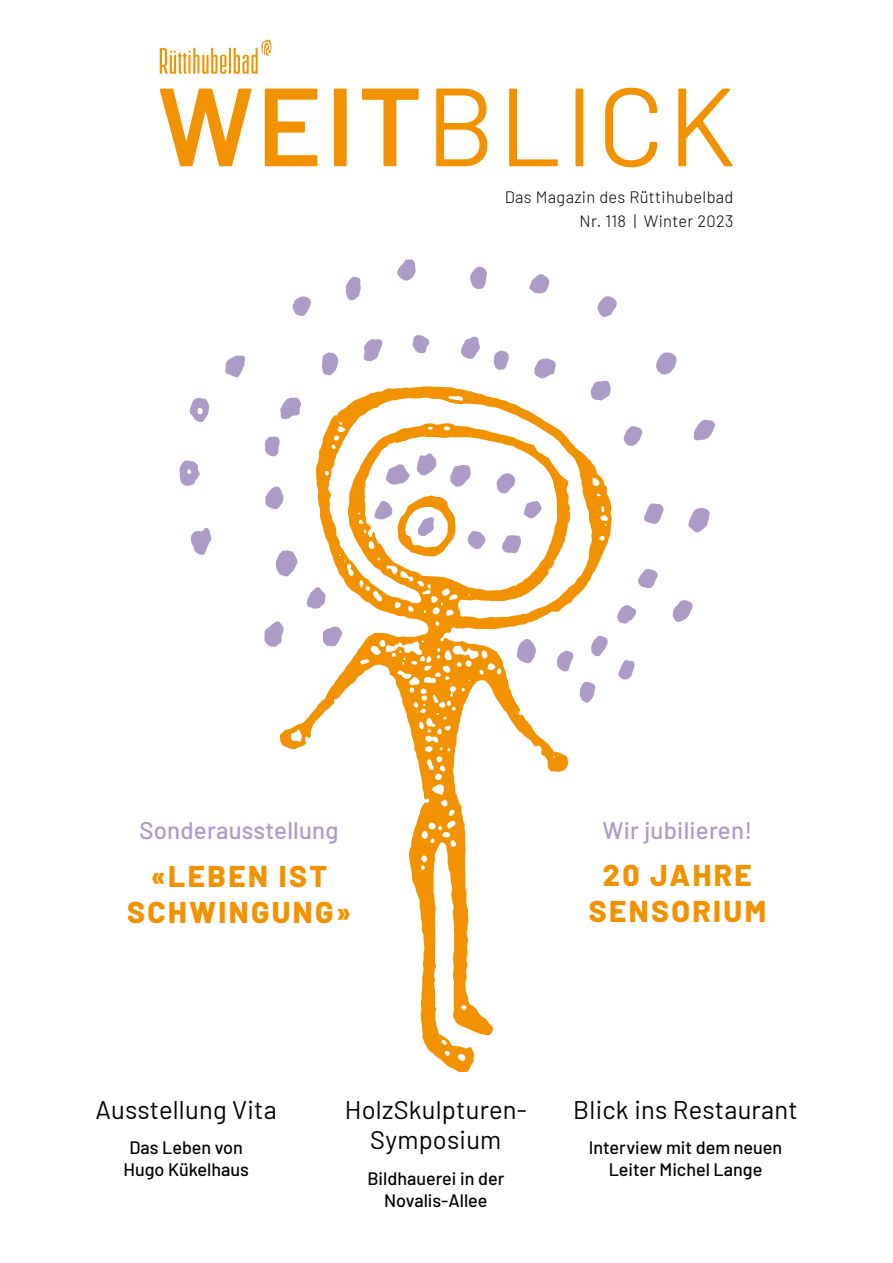
<style>
.page{position:relative;width:893px;height:1263px;background:#fff}
.page>*{position:absolute;margin:0;border:0;box-sizing:border-box;transform-origin:0 0}
.t1{font:111px "Barlow";letter-spacing:.03em;color:#f39200}
.t2{font:800 30px/36px "Barlow";letter-spacing:.08em;color:#f39200;text-align:center}
.t3{font:25.5px/30.6px "Barlow";letter-spacing:.01em;color:#000;text-align:center}
.t4{font:500 24px "Barlow";letter-spacing:.01em;color:#ab9bc6}
.t5{font:500 18px/22.5px "Barlow";color:#000;text-align:center}
.t6{font:300 16.5px/24px "Barlow";letter-spacing:.02em;color:#000;text-align:right}
.s1{font-weight:600}
</style>
<div class="page">
<hr style="left:229px;top:48px;width:2px;height:26px;background:#f39200">
<svg style="left:160px;top:48px;width:66px;height:26px"></svg>
<svg style="left:234px;top:39px;width:38px;height:35px"></svg>
<svg style="left:280px;top:386px;width:332px;height:686px"></svg>
<svg style="left:276px;top:550px;width:22px;height:27px"></svg>
<svg style="left:179px;top:460px;width:21px;height:26px"></svg>
<svg style="left:191px;top:528px;width:20px;height:27px"></svg>
<svg style="left:688px;top:508px;width:22px;height:25px"></svg>
<svg style="left:264px;top:621px;width:20px;height:26px"></svg>
<svg style="left:516px;top:639px;width:20px;height:24px"></svg>
<svg style="left:656px;top:353px;width:21px;height:22px"></svg>
<svg style="left:280px;top:397px;width:21px;height:22px"></svg>
<svg style="left:190px;top:398px;width:19px;height:24px"></svg>
<svg style="left:534px;top:358px;width:22px;height:21px"></svg>
<svg style="left:225px;top:356px;width:20px;height:22px"></svg>
<svg style="left:694px;top:420px;width:21px;height:20px"></svg>
<svg style="left:591px;top:381px;width:20px;height:19px"></svg>
<svg style="left:364px;top:339px;width:18px;height:22px"></svg>
<svg style="left:265px;top:487px;width:19px;height:22px"></svg>
<svg style="left:461px;top:337px;width:19px;height:22px"></svg>
<svg style="left:672px;top:600px;width:21px;height:22px"></svg>
<svg style="left:322px;top:353px;width:16px;height:22px"></svg>
<svg style="left:323px;top:627px;width:19px;height:19px"></svg>
<svg style="left:644px;top:503px;width:20px;height:21px"></svg>
<svg style="left:307px;top:587px;width:19px;height:22px"></svg>
<svg style="left:470px;top:266px;width:17px;height:23px"></svg>
<svg style="left:597px;top:296px;width:20px;height:21px"></svg>
<svg style="left:397px;top:259px;width:19px;height:22px"></svg>
<svg style="left:529px;top:274px;width:20px;height:19px"></svg>
<svg style="left:346px;top:277px;width:15px;height:23px"></svg>
<svg style="left:638px;top:569px;width:20px;height:19px"></svg>
<svg style="left:624px;top:426px;width:18px;height:20px"></svg>
<svg style="left:292px;top:296px;width:19px;height:20px"></svg>
<svg style="left:557px;top:650px;width:16px;height:21px"></svg>
<svg style="left:579px;top:682px;width:16px;height:21px"></svg>
<svg style="left:617px;top:605px;width:19px;height:18px"></svg>
<svg style="left:265px;top:437px;width:15px;height:20px"></svg>
<svg style="left:591px;top:636px;width:17px;height:20px"></svg>
<svg style="left:494px;top:350px;width:15px;height:20px"></svg>
<svg style="left:618px;top:660px;width:17px;height:19px"></svg>
<svg style="left:412px;top:335px;width:18px;height:18px"></svg>
<svg style="left:386px;top:464px;width:24px;height:21px"></svg>
<svg style="left:450px;top:465px;width:21px;height:22px"></svg>
<svg style="left:417px;top:453px;width:19px;height:22px"></svg>
<svg style="left:502px;top:535px;width:19px;height:18px"></svg>
<svg style="left:496px;top:473px;width:19px;height:20px"></svg>
<svg style="left:467px;top:531px;width:19px;height:18px"></svg>
<svg style="left:524px;top:501px;width:18px;height:17px"></svg>
<svg style="left:374px;top:495px;width:82px;height:61px"></svg>
<h1 class="t1" style="left:157px;top:46px;width:580px"><span class="s1">WEIT</span>BLICK</h1>
<p class="t6" style="left:505px;top:183px;width:230px">Das Magazin des Rüttihubelbad<br>Nr. 118 | Winter 2023</p>
<h3 class="t4" style="left:139px;top:813px;width:201px">Sonderausstellung</h3>
<h2 class="t2" style="left:127px;top:855px;width:225px">«LEBEN IST<br>SCHWINGUNG»</h2>
<h3 class="t4" style="left:603px;top:812px;width:151px">Wir jubilieren!</h3>
<h2 class="t2" style="left:589px;top:855px;width:179px">20 JAHRE<br>SENSORIUM</h2>
<h3 class="t3" style="left:96px;top:1092px;width:183px">Ausstellung Vita</h3>
<p class="t5" style="left:123px;top:1135px;width:127px">Das Leben von<br>Hugo Kükelhaus</p>
<h3 class="t3" style="left:345px;top:1092px;width:183px">HolzSkulpturen-<br>Symposium</h3>
<p class="t5" style="left:367px;top:1165px;width:138px">Bildhauerei in der<br>Novalis-Allee</p>
<h3 class="t3" style="left:573px;top:1092px;width:226px">Blick ins Restaurant</h3>
<p class="t5" style="left:589px;top:1135px;width:195px">Interview mit dem neuen<br>Leiter Michel Lange</p>
</div>
